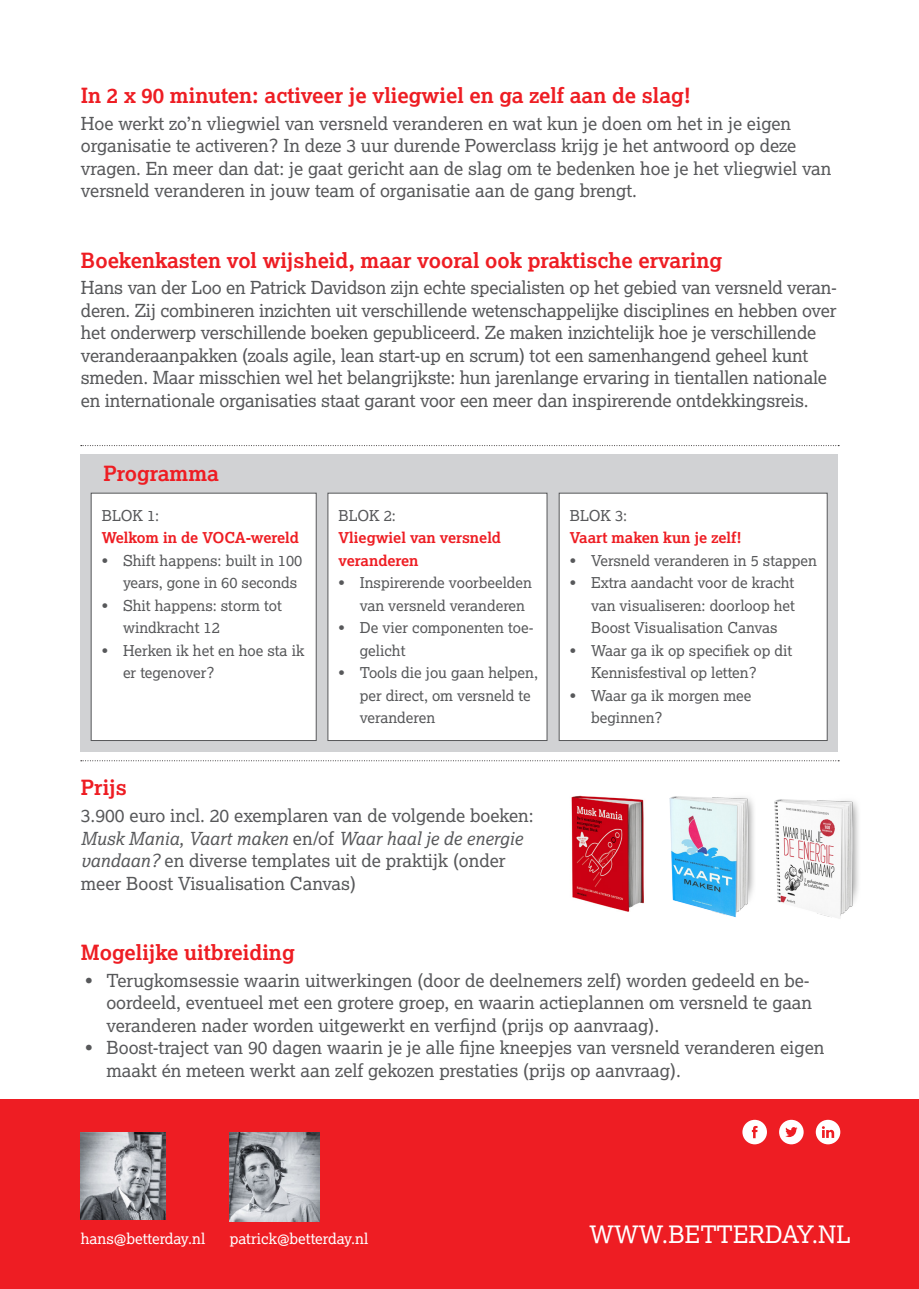
<style>
.page{position:relative;width:919px;height:1289px;background:#fff}
.page>*{position:absolute;margin:0;border:0;box-sizing:border-box;transform-origin:0 0}
.t1{font:24px "Lexia";color:#fff}
.kop1{font:700 21px "Lexia";color:#ee1d23}
.t2{font:18px/22.5px "Lexia";letter-spacing:-.01em;color:#57585a}
.t3{font:italic 18px "Lexia";color:#57585a}
.t4{font:15px/22.5px "Lexia";color:#57585a}
.t5{font:700 15px/22.5px "Lexia";color:#ee1d23}
.t6{font:15px "Lexia";color:#fff}
.s1{font-weight:400;color:#57585a}
.s2{font-style:normal}
.s3{font-style:italic}
</style>
<div class="page">
<div style="left:0;top:1099px;width:918px;height:189px;background:#ee1d23"></div>
<div style="left:81px;top:454px;width:757px;height:298px;background:#d1d2d4"></div>
<div style="left:91px;top:493px;width:225px;height:248px;background:#fff;border:1px solid #57585a"></div>
<div style="left:327px;top:493px;width:220px;height:248px;background:#fff;border:1px solid #57585a"></div>
<div style="left:558px;top:493px;width:269px;height:248px;background:#fff;border:1px solid #57585a"></div>
<svg style="left:81px;top:445px;width:758px;height:1px"></svg>
<svg style="left:81px;top:760px;width:758px;height:1px"></svg>
<img style="left:815px;top:800px;width:44px;height:119px">
<img style="left:669px;top:796px;width:146px;height:122px">
<svg style="left:742px;top:1119px;width:25px;height:25px"></svg>
<svg style="left:779px;top:1119px;width:24px;height:25px"></svg>
<svg style="left:815px;top:1119px;width:25px;height:25px"></svg>
<img style="left:230px;top:1132px;width:89px;height:89px">
<img style="left:81px;top:1132px;width:85px;height:87px">
<img style="left:571px;top:795px;width:73px;height:117px">
<p class="kop1" style="left:81px;top:82px;width:611px">In 2 x 90 minuten: activeer je vliegwiel en ga zelf aan de slag!</p>
<p class="t2" style="left:81px;top:112px;width:752px">Hoe werkt zo’n vliegwiel van versneld veranderen en wat kun je doen om het in je eigen organisatie te activeren? In deze 3 uur durende Powerclass krijg je het antwoord op deze vragen. En meer dan dat: je gaat gericht aan de slag om te bedenken hoe je het vliegwiel van versneld veranderen in jouw team of organisatie aan de gang brengt.</p>
<p class="kop1" style="left:81px;top:247px;width:643px">Boekenkasten vol wijsheid, maar vooral ook praktische ervaring</p>
<p class="t2" style="left:81px;top:276px;width:757px">Hans van der Loo en Patrick Davidson zijn echte specialisten op het gebied van versneld veran&shy;deren. Zij combineren inzichten uit verschillende wetenschappelijke disciplines en hebben over het onderwerp verschillende boeken gepubliceerd. Ze maken inzichtelijk hoe je verschillende veranderaanpakken (zoals agile, lean start-up en scrum) tot een samenhangend geheel kunt smeden. Maar misschien wel het belangrijkste: hun jarenlange ervaring in tientallen nationale en internationale organisaties staat garant voor een meer dan inspirerende ontdekkingsreis.</p>
<p class="kop1" style="left:103px;top:459px;width:117px">Programma</p>
<p class="t5" style="left:102px;top:503px;width:198px"><span class="s1">BLOK 1:<br></span>Welkom in de VOCA-wereld</p>
<p class="t4" style="left:123px;top:548px;width:181px;text-indent:-21px">• Shift happens: built in 100 years, gone in 60 seconds</p>
<p class="t4" style="left:123px;top:593px;width:160px;text-indent:-21px">• Shit happens: storm tot windkracht 12</p>
<p class="t4" style="left:123px;top:638px;width:183px;text-indent:-21px">• Herken ik het en hoe sta ik er tegenover?</p>
<p class="t5" style="left:338px;top:503px;width:164px"><span class="s1">BLOK 2:<br></span>Vliegwiel van versneld veranderen</p>
<p class="t4" style="left:360px;top:571px;width:174px;text-indent:-21px">• Inspirerende voorbeelden van versneld veranderen</p>
<p class="t4" style="left:360px;top:616px;width:175px;text-indent:-21px">• De vier componenten toe&shy;gelicht</p>
<p class="t4" style="left:360px;top:661px;width:180px;text-indent:-21px">• Tools die jou gaan helpen, per direct, om versneld te veranderen</p>
<p class="kop1" style="left:81px;top:774px;width:48px">Prijs</p>
<p class="t2" style="left:81px;top:803px;width:454px">3.900 euro incl. 20 exemplaren van de volgende boeken:</p>
<p class="t3" style="left:81px;top:826px;width:443px">Musk Mania, Vaart maken <span class="s2">en/of</span> Waar haal je de energie</p>
<p class="t2" style="left:81px;top:848px;width:426px"><span class="s3">vandaan?</span> en diverse templates uit de praktijk (onder</p>
<p class="t2" style="left:81px;top:871px;width:276px">meer Boost Visualisation Canvas)</p>
<p class="t5" style="left:569px;top:503px;width:173px"><span class="s1">BLOK 3:<br></span>Vaart maken kun je zelf!</p>
<p class="t4" style="left:569px;top:548px;width:249px">• Versneld veranderen in 5 stappen</p>
<p class="t4" style="left:591px;top:571px;width:205px;text-align:justify;text-indent:-21px">• Extra aandacht voor de kracht van visualiseren: doorloop het Boost Visualisation Canvas</p>
<p class="t4" style="left:591px;top:638px;width:203px;text-indent:-21px">• Waar ga ik op specifiek op dit<br>Kennisfestival op letten?</p>
<p class="t4" style="left:591px;top:683px;width:162px;text-indent:-21px">• Waar ga ik morgen mee beginnen?</p>
<p class="kop1" style="left:81px;top:938px;width:215px">Mogelijke uitbreiding</p>
<p class="t2" style="left:106px;top:968px;width:707px;text-indent:-21px">• Terugkomsessie waarin uitwerkingen (door de deelnemers zelf) worden gedeeld en be&shy;oordeeld, eventueel met een grotere groep, en waarin actieplannen om versneld te gaan veranderen nader worden uitgewerkt en verfijnd (prijs op aanvraag).</p>
<p class="t2" style="left:106px;top:1035px;width:719px;text-indent:-21px">• Boost-traject van 90 dagen waarin je je alle fijne kneepjes van versneld veranderen eigen maakt én meteen werkt aan zelf gekozen prestaties (prijs op aanvraag).</p>
<p class="t6" style="left:81px;top:1228px;width:126px">hans@betterday.nl</p>
<p class="t6" style="left:230px;top:1228px;width:140px">patrick@betterday.nl</p>
<p class="t1" style="left:589px;top:1219px;width:262px">WWW.BETTERDAY.NL</p>
</div>
